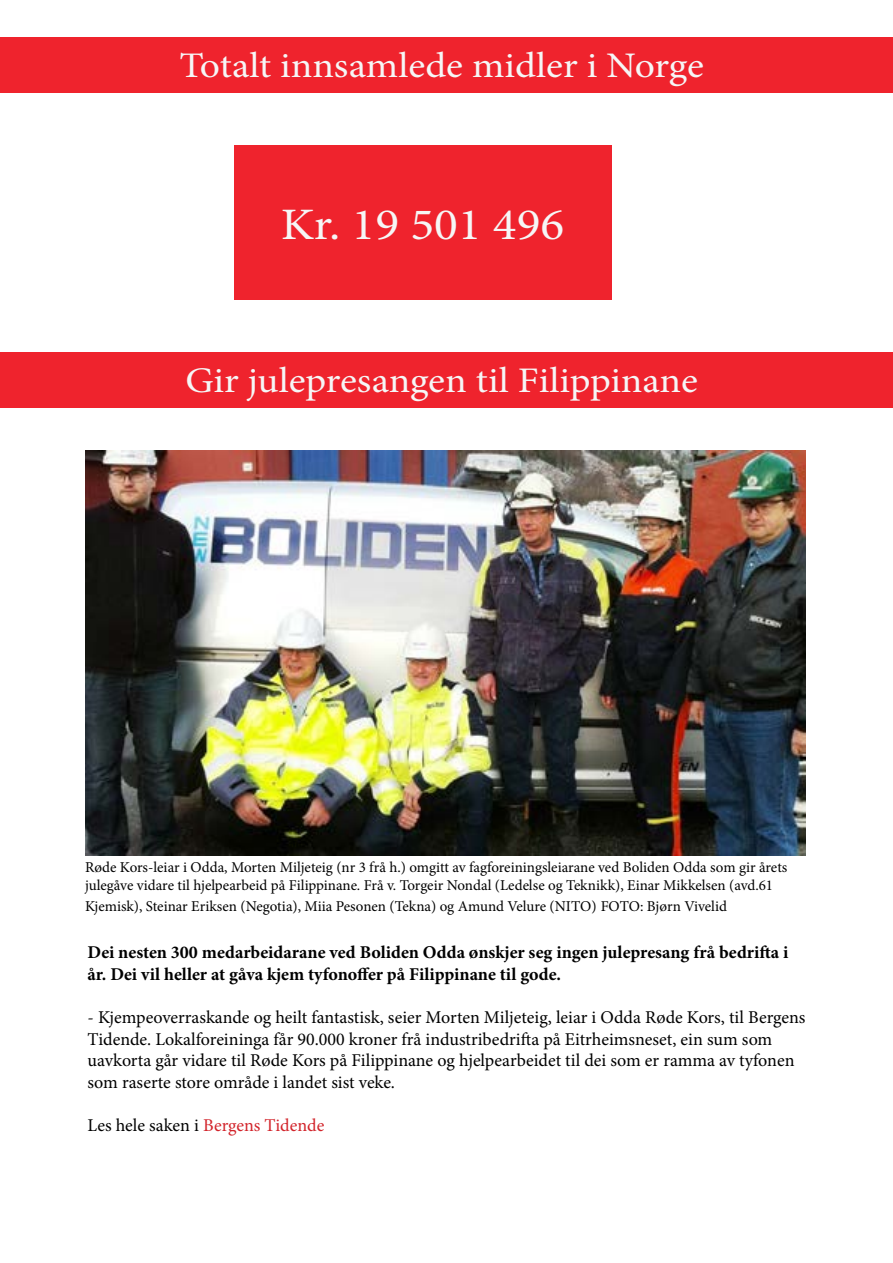
<style>
.page{position:relative;width:893px;height:1263px;background:#fff}
.page>*{position:absolute;margin:0;border:0;box-sizing:border-box;transform-origin:0 0}
.t1{font:45px "Minion Pro";color:#f6f6f6;scale:1.1 1}
.t2{font:36px "Minion Pro";color:#f6f6f6;scale:1.1 1}
.t3{font:18px/21.6px "Minion Pro";color:#000}
.t4{font:700 18px/21.6px "Minion Pro";color:#000}
.t5{font:18px "Minion Pro";color:#d2232a}
.t6{font:15px/18px "Minion Pro";color:#000}
.s1{color:#000}
</style>
<div class="page">
<div style="left:234px;top:146px;width:377px;height:154px;background:#ef232d"></div>
<div style="left:0;top:37px;width:893px;height:55px;background:#ef232d"></div>
<div style="left:0;top:352px;width:893px;height:55px;background:#ef232d"></div>
<img style="left:85px;top:450px;width:720px;height:405px">
<h2 class="t2" style="left:179px;top:41px;width:478px">Totalt innsamlede midler i Norge</h2>
<h1 class="t1" style="left:281px;top:195px;width:259px">Kr. 19 501 496</h1>
<h2 class="t2" style="left:186px;top:356px;width:467px">Gir julepresangen til Filippinane</h2>
<p class="t6" style="left:85px;top:858px;width:704px">Røde Kors-leiar i Odda, Morten Miljeteig (nr 3 frå h.) omgitt av fagforeiningsleiarane ved Boliden Odda som gir årets julegåve vidare til hjelpearbeid på Filippinane. Frå v. Torgeir Nondal (Ledelse og Teknikk), Einar Mikkelsen (avd.61</p>
<p class="t6" style="left:85px;top:898px;width:643px">Kjemisk), Steinar Eriksen (Negotia), Miia Pesonen (Tekna) og Amund Velure (NITO) FOTO: Bjørn Vivelid</p>
<p class="t4" style="left:88px;top:941px;width:702px">Dei nesten 300 medarbeidarane ved Boliden Odda ønskjer seg ingen julepresang frå bedrifta i år. Dei vil heller at gåva kjem tyfonoffer på Filippinane til gode.</p>
<p class="t3" style="left:88px;top:1006px;width:719px">- Kjempeoverraskande og heilt fantastisk, seier Morten Miljeteig, leiar i Odda Røde Kors, til Bergens Tidende. Lokalforeininga får 90.000 kroner frå industribedrifta på Eitrheimsneset, ein sum som uavkorta går vidare til Røde Kors på Filippinane og hjelpearbeidet til dei som er ramma av tyfonen som raserte store område i landet sist veke.</p>
<p class="t5" style="left:88px;top:1113px;width:238px"><span class="s1">Les hele saken i</span> Bergens Tidende</p>
</div>
